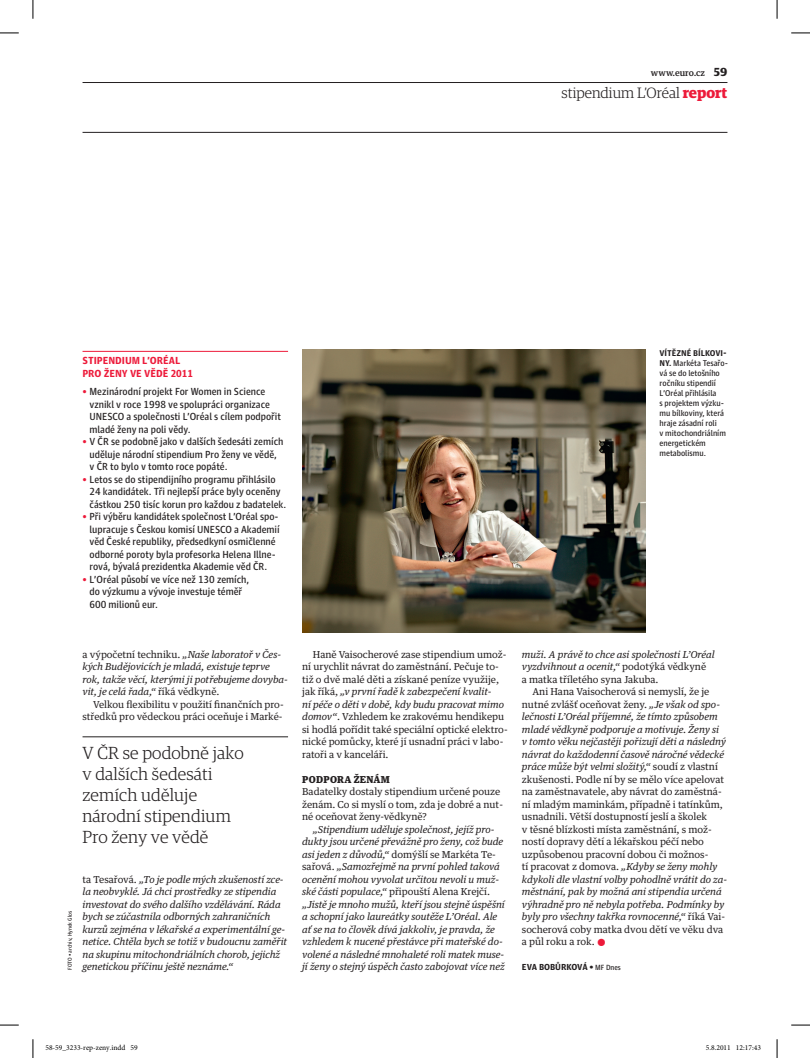
<style>
.page{position:relative;width:810px;height:1058px;background:#fff}
.page>*{position:absolute;margin:0;border:0;box-sizing:border-box;transform-origin:0 0}
.t1{font:300 17.5px/21px "Guardian Egyp";letter-spacing:.01em;color:#231f20}
.t2{font:300 15px "Guardian Egyp";color:#231f20}
.t3{font:10.25px/12.5px "Guardian Agate Sans 4";letter-spacing:-.005em;color:#231f20}
.t4{font:900 10.25px/12.5px "Guardian Agate Sans 4";letter-spacing:-.005em;color:#ed1a3a}
.t5{font:italic 9.62px/12.5px "Guardian Text Egyp";letter-spacing:-.005em;color:#231f20}
.t6{font:9.62px/12.5px "Guardian Text Egyp";letter-spacing:-.005em;color:#231f20}
.t7{font:900 9.62px "Guardian Text Egyp";letter-spacing:.025em;color:#231f20}
.t8{font:900 8.75px "Guardian Agate Sans 4";letter-spacing:-.005em;color:#231f20}
.t9{font:500 8.75px "Guardian Text Egyp";color:#231f20}
.t10{font:8.38px/10px "Guardian Agate Sans 4";letter-spacing:-.005em;color:#231f20}
.t11{font:7.5px "Minion Pro";color:#000}
.t12{font:5.62px "Guardian Agate Sans 4";letter-spacing:-.005em;color:#231f20}
.s1{font-weight:900;font-size:11.25px}
.s2{font-weight:700;color:#ed1a3a}
.s3{color:#ed1a3a}
.s4{font-weight:700}
.s5{font-style:italic}
.s6{font-style:normal}
.s7{font-weight:400;font-size:7.5px}
</style>
<div class="page">
<hr style="left:83px;top:351px;width:205px;height:1px;background:#ed1a3a">
<img style="left:302px;top:349px;width:344px;height:284px">
<hr style="left:83px;top:737px;width:205px;height:1px;background:#231f20">
<hr style="left:83px;top:82px;width:644px;height:1px;background:#231f20">
<hr style="left:83px;top:132px;width:644px;height:1px;background:#231f20">
<svg style="left:0;top:32px;width:19px;height:2px"></svg>
<svg style="left:791px;top:32px;width:19px;height:2px"></svg>
<svg style="left:0;top:1024px;width:19px;height:2px"></svg>
<svg style="left:791px;top:1024px;width:19px;height:2px"></svg>
<svg style="left:32px;top:0;width:2px;height:19px"></svg>
<svg style="left:32px;top:1039px;width:2px;height:19px"></svg>
<svg style="left:776px;top:0;width:2px;height:19px"></svg>
<svg style="left:776px;top:1039px;width:2px;height:19px"></svg>
<p class="t9" style="left:651px;top:65px;width:78px">www.euro.cz <span class="s1">59</span></p>
<p class="t2" style="left:562px;top:83px;width:167px">stipendium L’Oréal <span class="s2">report</span></p>
<p class="t4" style="left:83px;top:354px;width:112px">STIPENDIUM L’ORÉAL<br>PRO ŽENY VE VĚDĚ 2011</p>
<p class="t3" style="left:90px;top:385px;width:193px;text-indent:-7px"><span class="s3">•</span> Mezinárodní projekt For Women in Science vznikl v roce 1998 ve spolupráci organizace UNESCO a společnosti L’Oréal s cílem podpořit mladé ženy na poli vědy.</p>
<p class="t3" style="left:90px;top:435px;width:195px;text-indent:-7px"><span class="s3">•</span> V ČR se podobně jako v dalších šedesáti zemích uděluje národní stipendium Pro ženy ve vědě, v ČR to bylo v tomto roce popáté.</p>
<p class="t3" style="left:90px;top:472px;width:198px;text-indent:-7px"><span class="s3">•</span> Letos se do stipendijního programu přihlásilo<br>24 kandidátek. Tři nejlepší práce byly oceněny částkou 250 tisíc korun pro každou z badatelek.</p>
<p class="t3" style="left:90px;top:510px;width:191px;text-indent:-7px"><span class="s3">•</span> Při výběru kandidátek společnost L’Oréal spo&shy;lupracuje s Českou komisí Unesco</p>
<p class="t3" style="left:90px;top:522px;width:192px;text-indent:145px">a Akademií věd České republiky, předsedkyní osmičlenné odborné poroty byla profesorka Helena Illne&shy;rová, bývalá prezidentka Akademie věd ČR.</p>
<p class="t3" style="left:90px;top:572px;width:161px;text-indent:-7px"><span class="s3">•</span> L’Oréal působí ve více než 130 zemích, do výzkumu a vývoje investuje téměř<br>600 milionů eur.</p>
<p class="t10" style="left:659px;top:348px;width:70px"><span class="s4">VÍTĚZNÉ BÍLKOVI-<br>NY.</span> Markéta Tesařo&shy;vá se do letošního ročníku stipendií<br>L’Oréal přihlásila<br>s projektem výzku&shy;mu bílkoviny, která hraje zásadní roli<br>v mitochondriálním energetickém metabolismu.</p>
<p class="t6" style="left:83px;top:647px;width:200px">a výpočetní techniku. <span class="s5">„Naše laboratoř v Čes-</span></p>
<p class="t5" style="left:83px;top:659px;width:189px">kých Budějovicích je mladá, existuje teprve</p>
<p class="t5" style="left:83px;top:672px;width:207px">rok, takže věcí, kterými ji potřebujeme dovyba-</p>
<p class="t5" style="left:83px;top:684px;width:139px">vit, je celá řada,“ <span class="s6">říká vědkyně.</span></p>
<p class="t6" style="left:93px;top:697px;width:192px">Velkou flexibilitu v použití finančních pro-</p>
<p class="t6" style="left:83px;top:709px;width:202px">středků pro vědeckou práci oceňuje i Marké-</p>
<p class="t1" style="left:83px;top:741px;width:163px">V ČR se podobně jako v dalších šedesáti zemích uděluje národní stipendium<br>Pro ženy ve vědě</p>
<p class="t12" style="left:66px;top:970px;width:61px;rotate:-90deg">FOTO • archiv, Hynek Glos</p>
<p class="t5" style="left:83px;top:872px;width:206px"><span class="s6">ta Tesařová.</span> „To je podle mých zkušeností zce&shy;la neobvyklé. Já chci prostředky ze stipendia investovat do svého dalšího vzdělávání. Ráda bych se zúčastnila odborných zahraničních kurzů zejména v lékařské a experimentální ge&shy;netice. Chtěla bych se totiž v budoucnu zaměřit na skupinu mitochondriálních chorob, jejichž genetickou příčinu ještě neznáme.“</p>
<p class="t6" style="left:302px;top:647px;width:207px;text-indent:11px">Haně Vaisocherové zase stipendium umož&shy;ní urychlit návrat do zaměstnání. Pečuje to&shy;tiž o dvě malé děti a získané peníze využije, jak říká, <span class="s5">„v první řadě k zabezpečení kvalit-<br>ní péče o děti v době, kdy budu pracovat mimo domov“</span>. Vzhledem ke zrakovému hendikepu si hodlá pořídit také speciální optické elektro&shy;nické pomůcky, které jí usnadní práci v labo&shy;ratoři a v kanceláři.</p>
<p class="t7" style="left:302px;top:771px;width:89px">PODPORA ŽENÁM</p>
<p class="t6" style="left:302px;top:784px;width:199px">Badatelky dostaly stipendium určené pouze</p>
<p class="t6" style="left:302px;top:797px;width:202px">ženám. Co si myslí o tom, zda je dobré a nut-</p>
<p class="t6" style="left:302px;top:809px;width:126px">né oceňovat ženy-vědkyně?</p>
<p class="t5" style="left:313px;top:822px;width:183px">„Stipendium uděluje společnost, jejíž pro-</p>
<p class="t5" style="left:302px;top:834px;width:202px">dukty jsou určené převážně pro ženy, což bude</p>
<p class="t6" style="left:302px;top:847px;width:195px"><span class="s5">asi jeden z důvodů,“</span> domýšlí se Markéta Te-</p>
<p class="t5" style="left:302px;top:859px;width:199px"><span class="s6">sařová.</span> „Samozřejmě na první pohled taková</p>
<p class="t5" style="left:302px;top:872px;width:198px">ocenění mohou vyvolat určitou nevoli u muž-</p>
<p class="t6" style="left:302px;top:884px;width:189px"><span class="s5">ské části populace,“</span> připouští Alena Krejčí.</p>
<p class="t5" style="left:302px;top:897px;width:204px">„Jistě je mnoho mužů, kteří jsou stejně úspěšní</p>
<p class="t5" style="left:302px;top:909px;width:196px">a schopní jako laureátky soutěže L’Oréal. Ale</p>
<p class="t5" style="left:302px;top:922px;width:194px">ať se na to člověk dívá jakkoliv, je pravda, že</p>
<p class="t5" style="left:302px;top:934px;width:202px">vzhledem k nucené přestávce při mateřské do-</p>
<p class="t5" style="left:302px;top:947px;width:203px">volené a následné mnohaleté roli matek muse-</p>
<p class="t5" style="left:302px;top:959px;width:204px">jí ženy o stejný úspěch často zabojovat více než</p>
<p class="t5" style="left:522px;top:647px;width:194px">muži. A právě to chce asi společnosti L’Oréal</p>
<p class="t5" style="left:522px;top:659px;width:186px">vyzdvihnout a ocenit,“ <span class="s6">podotýká vědkyně</span></p>
<p class="t6" style="left:522px;top:672px;width:138px">a matka tříletého syna Jakuba.</p>
<p class="t6" style="left:533px;top:684px;width:178px">Ani Hana Vaisocherová si nemyslí, že je</p>
<p class="t6" style="left:522px;top:697px;width:200px">nutné zvlášť oceňovat ženy. <span class="s5">„Je však od spo-</span></p>
<p class="t5" style="left:522px;top:709px;width:197px">lečnosti L’Oréal příjemné, že tímto způsobem</p>
<p class="t5" style="left:522px;top:722px;width:199px">mladé vědkyně podporuje a motivuje. Ženy si</p>
<p class="t5" style="left:522px;top:734px;width:206px">v tomto věku nejčastěji pořizují děti a následný</p>
<p class="t5" style="left:522px;top:747px;width:204px">návrat do každodenní časově náročné vědecké</p>
<p class="t5" style="left:522px;top:759px;width:198px">práce může být velmi složitý,“ <span class="s6">soudí z vlastní</span></p>
<p class="t6" style="left:522px;top:772px;width:204px">zkušenosti. Podle ní by se mělo více apelovat</p>
<p class="t6" style="left:522px;top:784px;width:201px">na zaměstnavatele, aby návrat do zaměstná-</p>
<p class="t6" style="left:522px;top:797px;width:202px">ní mladým maminkám, případně i tatínkům,</p>
<p class="t6" style="left:522px;top:809px;width:187px">usnadnili. Větší dostupností jeslí a školek</p>
<p class="t6" style="left:522px;top:822px;width:191px">v těsné blízkosti místa zaměstnání, s mož-</p>
<p class="t6" style="left:522px;top:834px;width:183px">ností dopravy dětí a lékařskou péčí nebo</p>
<p class="t6" style="left:522px;top:847px;width:188px">uzpůsobenou pracovní dobou či možnos-</p>
<p class="t6" style="left:522px;top:859px;width:197px">tí pracovat z domova. <span class="s5">„Kdyby se ženy mohly</span></p>
<p class="t5" style="left:522px;top:872px;width:207px">kdykoli dle vlastní volby pohodlně vrátit do za-</p>
<p class="t5" style="left:522px;top:884px;width:201px">městnání, pak by možná ani stipendia určená</p>
<p class="t5" style="left:522px;top:897px;width:204px">výhradně pro ně nebyla potřeba. Podmínky by</p>
<p class="t5" style="left:522px;top:910px;width:205px">byly pro všechny takřka rovnocenné,“ <span class="s6">říká Vai-</span></p>
<p class="t6" style="left:522px;top:922px;width:203px">socherová coby matka dvou dětí ve věku dva</p>
<p class="t6" style="left:522px;top:935px;width:86px">a půl roku a rok. <span class="s3">●</span></p>
<p class="t8" style="left:522px;top:961px;width:100px">EVA BOBŮRKOVÁ • <span class="s7">MF Dnes</span></p>
<p class="t11" style="left:45px;top:1043px;width:94px">58-59_3233-rep-zeny.indd 59</p>
<p class="t11" style="left:706px;top:1043px;width:57px">5.8.2011 12:17:43</p>
</div>
